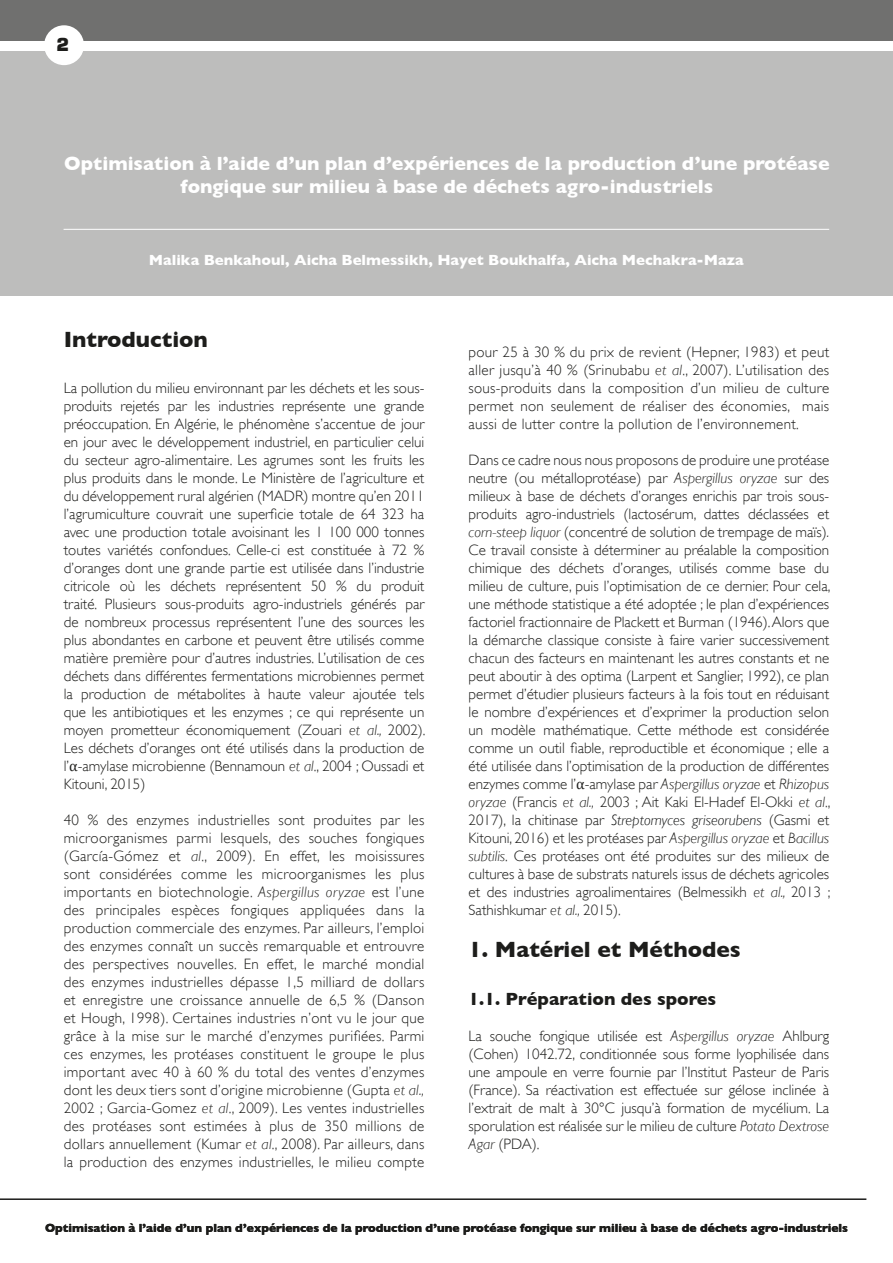
<style>
.page{position:relative;width:893px;height:1263px;background:#fff}
.page>*{position:absolute;margin:0;border:0;box-sizing:border-box;transform-origin:0 0}
.t1{font:700 22.5px "Gill Sans";color:#1d1d1b}
.t2{font:700 19.5px/23.4px "Gill Sans";color:#fff;text-align:center}
.t3{font:700 18px "Gill Sans";color:#1d1d1b}
.t4{font:18px "Square 721 Blk Normal";color:#1d1d1b}
.t5{font:300 15px/18px "Gill Sans";color:#1d1d1b;text-align:justify}
.t6{font:700 15px "Gill Sans";color:#fff}
.t7{font:700 12px "Gill Sans";color:#1d1d1b}
.s1{font-style:italic}
.s2{font-family:"Cambria";font-weight:400}
.s3{font-style:italic;color:#0b0d0d}
</style>
<div class="page">
<div style="left:0;top:51px;width:893px;height:245px;background:#bdbdbc"></div>
<div style="left:0;top:0;width:893px;height:40px;background:#70706f"></div>
<hr style="left:64px;top:229px;width:765px;height:1px;background:#fff">
<div style="left:44px;top:25px;width:40px;height:40px;background:#fff;border-radius:50%"></div>
<hr style="left:0;top:1198px;width:866px;height:2px;background:#1d1d1b">
<p class="t4" style="left:56px;top:34px;width:15px">2</p>
<h2 class="t2" style="left:64px;top:151px;width:767px">Optimisation à l’aide d’un plan d’expériences de la production d’une protéase fongique sur milieu à base de déchets agro-industriels</h2>
<p class="t6" style="left:149px;top:252px;width:596px">Malika Benkahoul, Aicha Belmessikh, Hayet Boukhalfa, Aicha Mechakra-Maza</p>
<h1 class="t1" style="left:64px;top:326px;width:146px">Introduction</h1>
<p class="t5" style="left:64px;top:379px;width:363px">La pollution du milieu environnant par les déchets et les sous&shy;produits rejetés par les industries représente une grande préoccupation. En Algérie, le phénomène s’accentue de jour en jour avec le développement industriel, en particulier celui du secteur agro-alimentaire. Les agrumes sont les fruits les plus produits dans le monde. Le Ministère de l’agriculture et du développement rural algérien (MADR) montre qu’en 2011 l’agrumiculture couvrait une superficie totale de 64 323 ha avec une production totale avoisinant les 1 100 000 tonnes toutes variétés confondues. Celle-ci est constituée à 72 % d’oranges dont une grande partie est utilisée dans l’industrie citricole où les déchets représentent 50 % du produit traité. Plusieurs sous-produits agro-industriels générés par de nombreux processus représentent l’une des sources les plus abondantes en carbone et peuvent être utilisés comme matière première pour d’autres industries. L’utilisation de ces déchets dans différentes fermentations microbiennes permet la production de métabolites à haute valeur ajoutée tels que les antibiotiques et les enzymes ; ce qui représente un moyen prometteur économiquement (Zouari <span class="s1">et al.,</span> 2002).<br>Les déchets d’oranges ont été utilisés dans la production de l’<span class="s2">α</span>-amylase microbienne (Bennamoun <span class="s1">et al</span>., 2004 ; Oussadi et Kitouni, 2015)</p>
<p class="t5" style="left:64px;top:811px;width:362px">40 % des enzymes industrielles sont produites par les microorganismes parmi lesquels, des souches fongiques (García-Gómez et <span class="s1">al</span>., 2009). En effet, les moisissures sont considérées comme les microorganismes les plus importants en biotechnologie. <span class="s1">Aspergillus oryzae</span> est l’une des principales espèces fongiques appliquées dans la production commerciale des enzymes. Par ailleurs, l’emploi des enzymes connaît un succès remarquable et entrouvre des perspectives nouvelles. En effet, le marché mondial des enzymes industrielles dépasse 1,5 milliard de dollars et enregistre une croissance annuelle de 6,5 % (Danson et Hough, 1998). Certaines industries n’ont vu le jour que grâce à la mise sur le marché d’enzymes purifiées. Parmi ces enzymes, les protéases constituent le groupe le plus important avec 40 à 60 % du total des ventes d’enzymes dont les deux tiers sont d’origine microbienne (Gupta <span class="s1">et al., </span>2002 ; Garcia-Gomez <span class="s1">et al</span>., 2009). Les ventes industrielles des protéases sont estimées à plus de 350 millions de dollars annuellement (Kumar <span class="s1">et al</span>., 2008). Par ailleurs, dans la production des enzymes industrielles, le milieu compte</p>
<p class="t5" style="left:469px;top:343px;width:362px">pour 25 à 30 % du prix de revient (Hepner, 1983) et peut aller jusqu’à 40 % (Srinubabu <span class="s1">et al</span>., 2007). L’utilisation des sous-produits dans la composition d’un milieu de culture permet non seulement de réaliser des économies, mais aussi de lutter contre la pollution de l’environnement.</p>
<p class="t5" style="left:469px;top:451px;width:363px">Dans ce cadre nous nous proposons de produire une protéase neutre (ou métalloprotéase) par <span class="s1">Aspergillus oryzae</span> sur des milieux à base de déchets d’oranges enrichis par trois sous&shy;produits agro-industriels (lactosérum, dattes déclassées et <span class="s1">corn-steep liquor</span> (concentré de solution de trempage de maïs)<span class="s1">.<br></span>Ce travail consiste à déterminer au préalable la composition chimique des déchets d’oranges, utilisés comme base du milieu de culture, puis l’optimisation de ce dernier. Pour cela, une méthode statistique a été adoptée ; le plan d’expériences factoriel fractionnaire de Plackett et Burman (1946). Alors que la démarche classique consiste à faire varier successivement chacun des facteurs en maintenant les autres constants et ne peut aboutir à des optima (Larpent et Sanglier, 1992), ce plan permet d’étudier plusieurs facteurs à la fois tout en réduisant le nombre d’expériences et d’exprimer la production selon un modèle mathématique. Cette méthode est considérée comme un outil fiable, reproductible et économique ; elle a été utilisée dans l’optimisation de la production de différentes enzymes comme l’<span class="s2">α</span>-amylase par <span class="s1">Aspergillus oryzae</span> et <span class="s1">Rhizopus oryzae</span> (Francis <span class="s1">et al.,</span> 2003 ; Ait Kaki El-Hadef El-Okki <span class="s1">et al</span>., 2017), la chitinase par <span class="s3">Streptomyces griseorubens</span> (Gasmi et Kitouni, 2016) et les protéases par <span class="s1">Aspergillus oryzae</span> et <span class="s1">Bacillus subtilis</span>. Ces protéases ont été produites sur des milieux de cultures à base de substrats naturels issus de déchets agricoles et des industries agroalimentaires (Belmessikh <span class="s1">et al.,</span> 2013 ; Sathishkumar <span class="s1">et al.,</span> 2015).</p>
<h1 class="t1" style="left:469px;top:936px;width:274px">1. Matériel et Méthodes</h1>
<p class="t3" style="left:469px;top:988px;width:249px">1.1. Préparation des spores</p>
<p class="t5" style="left:469px;top:1027px;width:362px">La souche fongique utilisée est <span class="s1">Aspergillus oryzae</span> Ahlburg (Cohen) 1042.72, conditionnée sous forme lyophilisée dans une ampoule en verre fournie par l’Institut Pasteur de Paris (France). Sa réactivation est effectuée sur gélose inclinée à l’extrait de malt à 30°C jusqu’à formation de mycélium. La sporulation est réalisée sur le milieu de culture <span class="s1">Potato Dextrose Agar</span> (PDA).</p>
<p class="t7" style="left:45px;top:1221px;width:804px">Optimisation à l’aide d’un plan d’expériences de la production d’une protéase fongique sur milieu à base de déchets agro-industriels</p>
</div>
